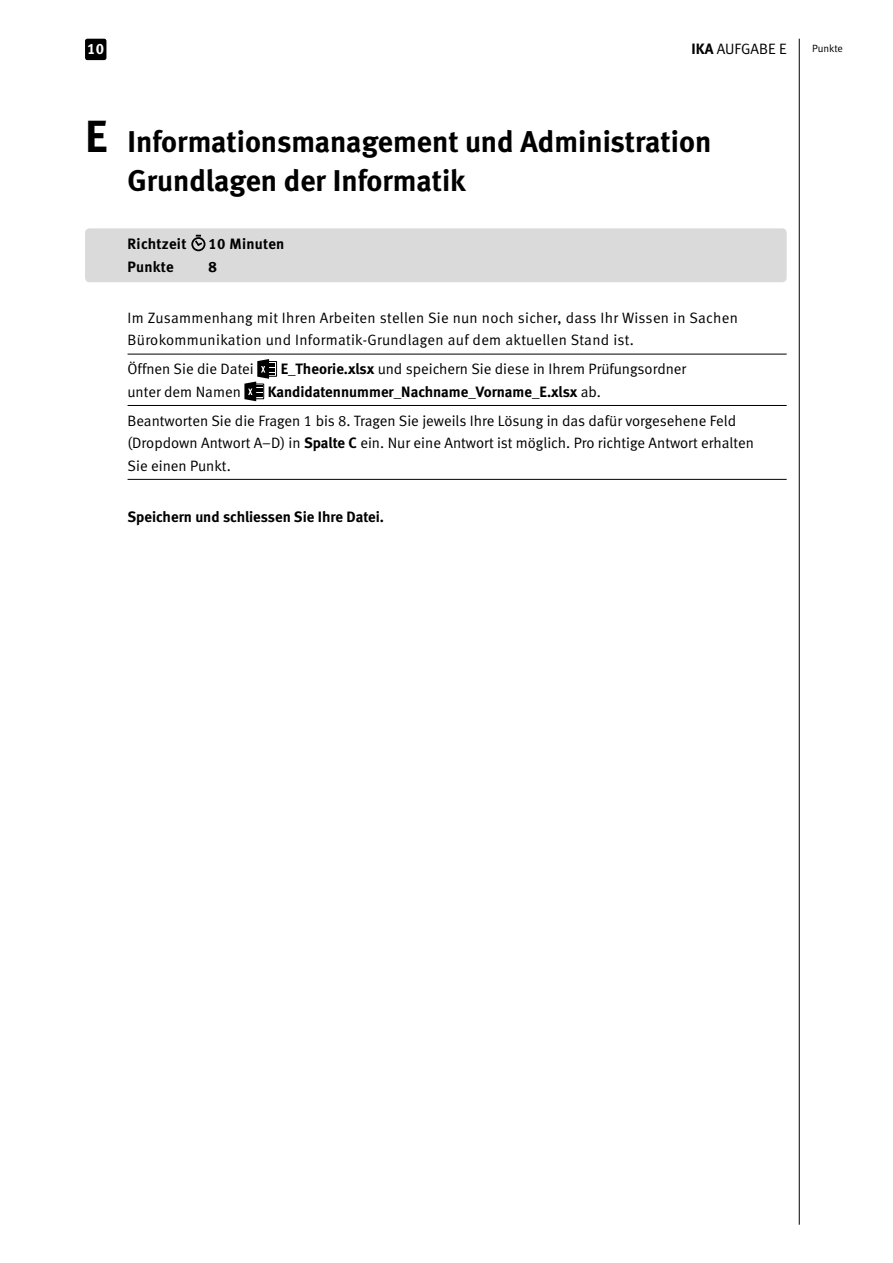
<style>
.page{position:relative;width:893px;height:1263px;background:#fff}
.page>*{position:absolute;margin:0;border:0;box-sizing:border-box;transform-origin:0 0}
.Titel_03{font:30px "Meta Bold LF";color:#000}
.Titel_03-2{font:15px/22.5px "Meta Normal LF";color:#000}
.Titel_03-3{font:15px/22.5px "Meta Normal LF";letter-spacing:.02em;color:#000}
.Titel_03-4{font:15px "Meta Bold LF";color:#000}
.Titel_03-5{font:15px "Meta Bold LF";letter-spacing:.02em;color:#000}
.t1{font:15px "Meta Bold LF";color:#fff}
.t2{font:10.5px "Meta Normal LF";letter-spacing:-.005em;color:#000}
.s1{font-family:"Meta Bold LF"}
.s2{font-size:45px}
.s3{font-family:"Meta Normal LF"}
</style>
<div class="page">
<div style="left:85px;top:39px;width:21px;height:21px;background:#000;border-radius:2px"></div>
<hr style="left:799px;top:39px;width:1px;height:1186px;background:#000">
<div style="left:85px;top:228px;width:702px;height:54px;background:#dadada;border-radius:4px"></div>
<hr style="left:128px;top:354px;width:659px;height:1px;background:#000">
<hr style="left:128px;top:405px;width:659px;height:1px;background:#000">
<hr style="left:128px;top:479px;width:659px;height:1px;background:#000">
<div style="left:191px;top:237px;width:14px;height:14px;border:2px solid #000;border-radius:50%"></div>
<svg style="left:193px;top:235px;width:11px;height:13px"></svg>
<div style="left:267px;top:361px;width:10px;height:16px;border:1px solid #000"></div>
<svg style="left:244px;top:359px;width:31px;height:42px"></svg>
<p class="t1" style="left:87px;top:40px;width:18px">10</p>
<p class="t2" style="left:812px;top:43px;width:32px">Punkte</p>
<p class="Titel_03-2" style="left:691px;top:38px;width:97px"><span class="s1">IKA</span> AUFGABE E</p>
<p class="Titel_03" style="left:85px;top:124px;width:628px"><span class="s2">E</span> Informationsmanagement und Administration</p>
<p class="Titel_03" style="left:128px;top:163px;width:340px">Grundlagen der Informatik</p>
<p class="Titel_03-5" style="left:128px;top:235px;width:60px">Richtzeit</p>
<p class="Titel_03-5" style="left:208px;top:235px;width:78px">10 Minuten</p>
<p class="Titel_03-4" style="left:128px;top:257px;width:48px">Punkte</p>
<p class="Titel_03-4" style="left:208px;top:257px;width:10px">8</p>
<p class="Titel_03-3" style="left:128px;top:306px;width:612px">Im Zusammenhang mit Ihren Arbeiten stellen Sie nun noch sicher, dass Ihr Wissen in Sachen<br>Bürokommunikation und Informatik-Grundlagen auf dem aktuellen Stand ist.</p>
<p class="Titel_03-2" style="left:128px;top:358px;width:128px">Öffnen Sie die Datei</p>
<p class="Titel_03-2" style="left:281px;top:358px;width:407px"><span class="s1">E_Theorie.xlsx</span> und speichern Sie diese in Ihrem Prüfungsordner</p>
<p class="Titel_03-2" style="left:128px;top:380px;width:115px">unter dem Namen</p>
<p class="Titel_03-4" style="left:268px;top:383px;width:335px">Kandidatennummer_Nachname_Vorname_E.xlsx <span class="s3">ab.</span></p>
<p class="Titel_03-2" style="left:128px;top:409px;width:628px">Beantworten Sie die Fragen 1 bis 8. Tragen Sie jeweils Ihre Lösung in das dafür vorgesehene Feld (Dropdown Antwort A–D) in <span class="s1">Spalte C</span> ein. Nur eine Antwort ist möglich. Pro richtige Antwort erhalten<br>Sie einen Punkt.</p>
<p class="Titel_03-4" style="left:128px;top:508px;width:258px">Speichern und schliessen Sie Ihre Datei.</p>
</div>
